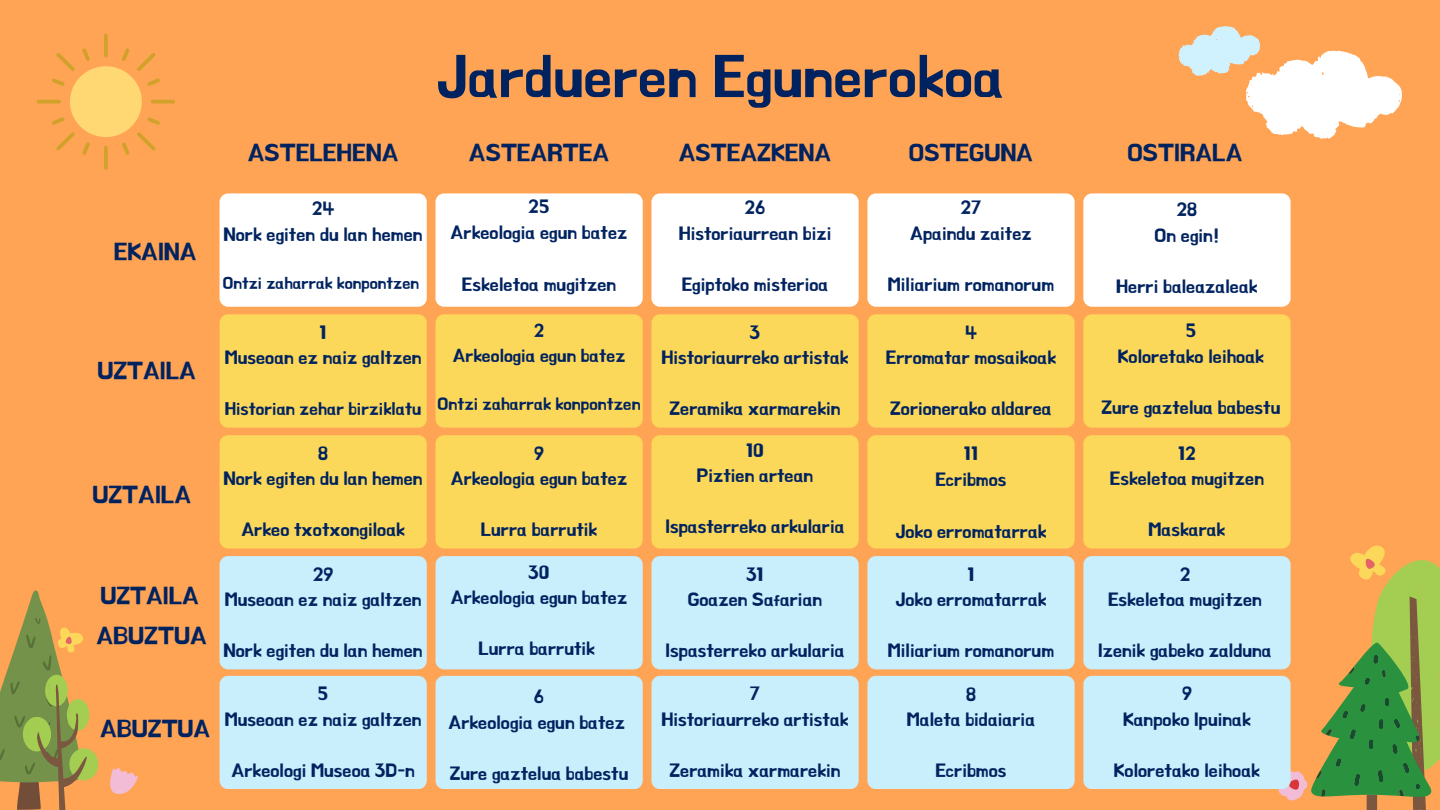
<style>
.page{position:relative;width:1440px;height:810px;background:#ffa455}
.page>*{position:absolute;margin:0;border:0;box-sizing:border-box;transform-origin:0 0}
.t1{font:58px "BMHANNA";color:#002360}
.t2{font:24px "BMHANNA";color:#002360}
.t3{font:18.4px/25.5px "BMHANNA";color:#002360;text-align:center}
.t4{font:18px/24.8px "BMHANNA";color:#002360;text-align:center}
.t5{font:17.4px "BMHANNA";color:#002360}
.t6{font:17px "BMHANNA";color:#002360}
.t7{font:16.4px "BMHANNA";color:#002360}
</style>
<div class="page">
<div style="left:220px;top:314px;width:207px;height:114px;background:#fbd75a;border-radius:8px"></div>
<div style="left:220px;top:435px;width:207px;height:114px;background:#fbd75a;border-radius:8px"></div>
<div style="left:220px;top:556px;width:207px;height:113px;background:#c9eefc;border-radius:8px"></div>
<div style="left:220px;top:193px;width:207px;height:114px;background:#fff;border-radius:8px"></div>
<div style="left:436px;top:193px;width:207px;height:114px;background:#fff;border-radius:8px"></div>
<div style="left:436px;top:314px;width:207px;height:114px;background:#fbd75a;border-radius:8px"></div>
<div style="left:436px;top:435px;width:207px;height:114px;background:#fbd75a;border-radius:8px"></div>
<div style="left:436px;top:556px;width:207px;height:113px;background:#c9eefc;border-radius:8px"></div>
<div style="left:651px;top:193px;width:208px;height:114px;background:#fff;border-radius:8px"></div>
<div style="left:651px;top:314px;width:208px;height:114px;background:#fbd75a;border-radius:8px"></div>
<div style="left:651px;top:435px;width:208px;height:114px;background:#fbd75a;border-radius:8px"></div>
<div style="left:651px;top:556px;width:208px;height:113px;background:#c9eefc;border-radius:8px"></div>
<div style="left:867px;top:193px;width:208px;height:114px;background:#fff;border-radius:8px"></div>
<div style="left:867px;top:314px;width:208px;height:114px;background:#fbd75a;border-radius:8px"></div>
<div style="left:867px;top:435px;width:208px;height:114px;background:#fbd75a;border-radius:8px"></div>
<div style="left:867px;top:556px;width:208px;height:113px;background:#c9eefc;border-radius:8px"></div>
<div style="left:1083px;top:193px;width:208px;height:114px;background:#fff;border-radius:8px"></div>
<div style="left:1083px;top:314px;width:208px;height:114px;background:#fbd75a;border-radius:8px"></div>
<div style="left:1083px;top:435px;width:208px;height:114px;background:#fbd75a;border-radius:8px"></div>
<div style="left:1083px;top:556px;width:208px;height:113px;background:#c9eefc;border-radius:8px"></div>
<svg style="left:1277px;top:534px;width:163px;height:276px"></svg>
<svg style="left:0;top:590px;width:98px;height:220px"></svg>
<svg style="left:110px;top:768px;width:28px;height:26px"></svg>
<div style="left:220px;top:676px;width:207px;height:113px;background:#c9eefc;border-radius:8px"></div>
<div style="left:436px;top:676px;width:207px;height:113px;background:#c9eefc;border-radius:8px"></div>
<div style="left:651px;top:676px;width:208px;height:113px;background:#c9eefc;border-radius:8px"></div>
<div style="left:867px;top:676px;width:208px;height:113px;background:#c9eefc;border-radius:8px"></div>
<div style="left:1083px;top:676px;width:208px;height:113px;background:#c9eefc;border-radius:8px"></div>
<svg style="left:37px;top:34px;width:138px;height:136px"></svg>
<svg style="left:1178px;top:26px;width:224px;height:113px"></svg>
<h1 class="t1" style="left:436px;top:48px;width:569px">Jardueren Egunerokoa</h1>
<p class="t2" style="left:248px;top:141px;width:152px">ASTELEHENA</p>
<p class="t2" style="left:469px;top:141px;width:142px">ASTEARTEA</p>
<h2 class="t2" style="left:679px;top:141px;width:154px">ASTEAZKENA</h2>
<h2 class="t2" style="left:909px;top:141px;width:126px">OSTEGUNA</h2>
<h2 class="t2" style="left:1127px;top:141px;width:117px">OSTIRALA</h2>
<h2 class="t2" style="left:114px;top:240px;width:85px">EKAINA</h2>
<h2 class="t2" style="left:97px;top:358px;width:100px">UZTAILA</h2>
<h3 class="t2" style="left:92px;top:483px;width:100px">UZTAILA</h3>
<h3 class="t2" style="left:100px;top:583px;width:100px">UZTAILA</h3>
<p class="t2" style="left:96px;top:623px;width:112px">ABUZTUA</p>
<h2 class="t2" style="left:100px;top:716px;width:112px">ABUZTUA</h2>
<h2 class="t3" style="left:224px;top:196px;width:201px">24<br>Nork egiten du lan hemen</h2>
<h2 class="t7" style="left:223px;top:275px;width:198px">Ontzi zaharrak konpontzen</h2>
<h3 class="t3" style="left:225px;top:320px;width:198px">1<br>Museoan ez naiz galtzen</h3>
<h3 class="t5" style="left:225px;top:400px;width:198px">Historian zehar birziklatu</h3>
<h3 class="t3" style="left:224px;top:440px;width:201px">8<br>Nork egiten du lan hemen</h3>
<h3 class="t3" style="left:241px;top:517px;width:165px">Arkeo txotxongiloak</h3>
<h3 class="t3" style="left:225px;top:561px;width:198px">29<br>Museoan ez naiz galtzen</h3>
<h3 class="t3" style="left:224px;top:638px;width:201px">Nork egiten du lan hemen</h3>
<h3 class="t3" style="left:225px;top:681px;width:198px">5<br>Museoan ez naiz galtzen</h3>
<h3 class="t3" style="left:232px;top:758px;width:185px">Arkeologi Museoa 3D-n</h3>
<h2 class="t3" style="left:451px;top:194px;width:178px;line-height:25.8px">25<br>Arkeologia egun batez</h2>
<p class="t3" style="left:462px;top:272px;width:156px">Eskeletoa mugitzen</p>
<h3 class="t4" style="left:453px;top:318px;width:174px">2<br>Arkeologia egun batez</h3>
<h3 class="t6" style="left:438px;top:396px;width:205px">Ontzi zaharrak konpontzen</h3>
<h3 class="t3" style="left:451px;top:441px;width:178px">9<br>Arkeologia egun batez</h3>
<h3 class="t3" style="left:481px;top:517px;width:118px">Lurra barrutik</h3>
<h3 class="t3" style="left:451px;top:560px;width:178px">30<br>Arkeologia egun batez</h3>
<h3 class="t3" style="left:479px;top:636px;width:118px">Lurra barrutik</h3>
<h3 class="t3" style="left:449px;top:684px;width:178px">6<br>Arkeologia egun batez</h3>
<h3 class="t3" style="left:450px;top:760px;width:180px">Zure gaztelua babestu</h3>
<h2 class="t3" style="left:679px;top:195px;width:154px">26<br>Historiaurrean bizi</h2>
<p class="t3" style="left:682px;top:272px;width:148px">Egiptoko misterioa</p>
<h3 class="t3" style="left:661px;top:320px;width:189px">3<br>Historiaurreko artistak</h3>
<h3 class="t3" style="left:670px;top:396px;width:173px">Zeramika xarmarekin</h3>
<h3 class="t3" style="left:697px;top:438px;width:118px">10<br>Piztien artean</h3>
<h3 class="t3" style="left:665px;top:514px;width:181px">Ispasterreko arkularia</h3>
<h3 class="t3" style="left:688px;top:561px;width:136px">31<br>Goazen Safarian</h3>
<h3 class="t3" style="left:666px;top:638px;width:181px">Ispasterreko arkularia</h3>
<h3 class="t3" style="left:661px;top:681px;width:189px">7<br>Historiaurreko artistak</h3>
<h3 class="t3" style="left:670px;top:758px;width:173px">Zeramika xarmarekin</h3>
<p class="t3" style="left:910px;top:195px;width:123px">27<br>Apaindu zaitez</p>
<h2 class="t3" style="left:888px;top:272px;width:168px">Miliarium romanorum</h2>
<h3 class="t3" style="left:886px;top:320px;width:172px">4<br>Erromatar mosaikoak</h3>
<h3 class="t3" style="left:890px;top:396px;width:163px">Zorionerako aldarea</h3>
<h3 class="t3" style="left:935px;top:441px;width:73px;line-height:25.8px">11<br>Ecribmos</h3>
<h3 class="t3" style="left:895px;top:518px;width:153px">Joko erromatarrak</h3>
<h3 class="t3" style="left:895px;top:561px;width:153px">1<br>Joko erromatarrak</h3>
<h3 class="t3" style="left:888px;top:638px;width:168px">Miliarium romanorum</h3>
<h3 class="t3" style="left:907px;top:681px;width:130px">8<br>Maleta bidaiaria</h3>
<h3 class="t3" style="left:935px;top:758px;width:73px">Ecribmos</h3>
<h3 class="t3" style="left:1155px;top:197px;width:66px">28<br>On egin!</h3>
<p class="t3" style="left:1116px;top:273px;width:143px">Herri baleazaleak</p>
<h3 class="t3" style="left:1118px;top:318px;width:147px">5<br>Koloretako leihoak</h3>
<h3 class="t3" style="left:1101px;top:395px;width:181px">Zure gaztelua babestu</h3>
<h3 class="t3" style="left:1110px;top:441px;width:156px">12<br>Eskeletoa mugitzen</h3>
<h3 class="t3" style="left:1149px;top:517px;width:78px">Maskarak</h3>
<h3 class="t3" style="left:1108px;top:561px;width:155px">2<br>Eskeletoa mugitzen</h3>
<h3 class="t3" style="left:1098px;top:638px;width:175px">Izenik gabeko zalduna</h3>
<h3 class="t3" style="left:1123px;top:681px;width:129px">9<br>Kanpoko Ipuinak</h3>
<h3 class="t3" style="left:1114px;top:758px;width:147px">Koloretako leihoak</h3>
</div>
